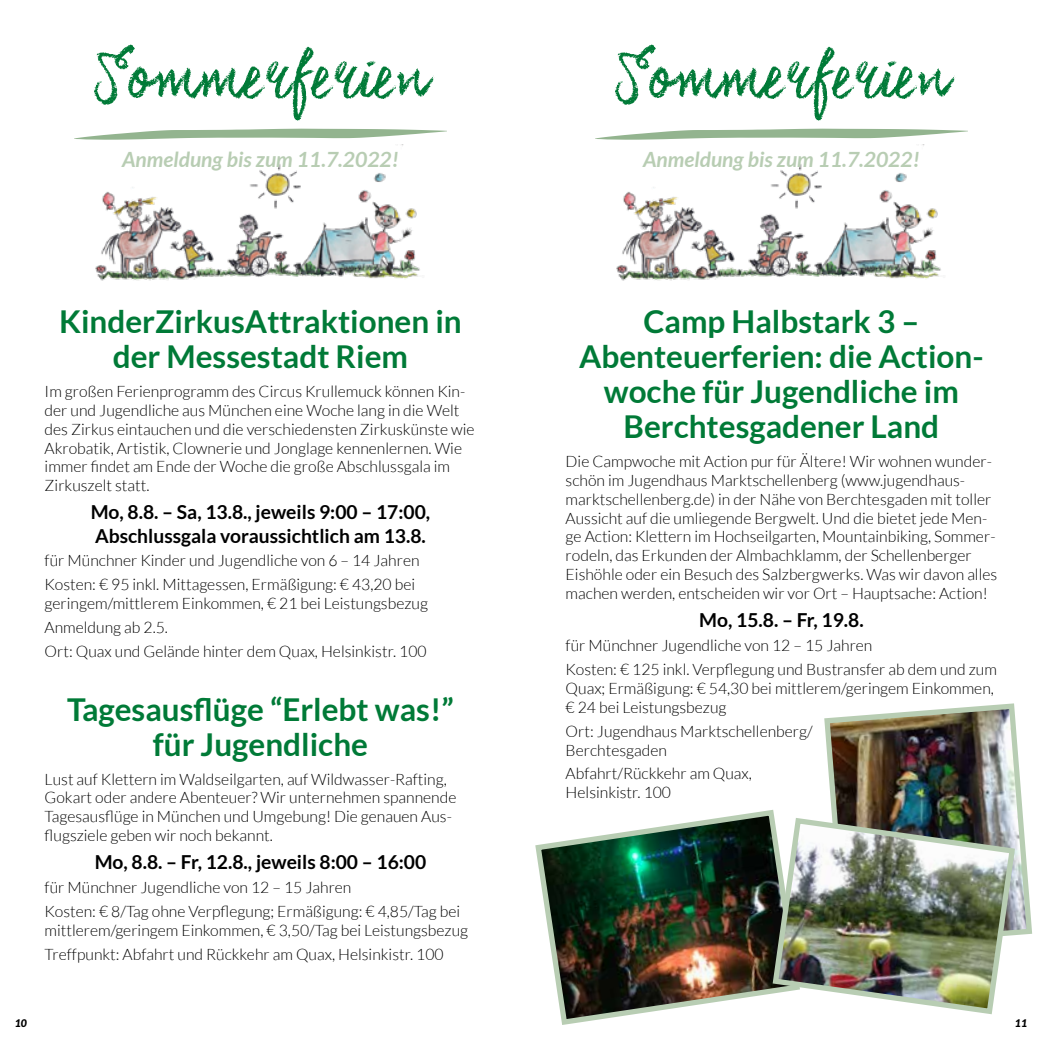
<style>
.page{position:relative;width:1042px;height:1042px;background:#fff}
.page>*{position:absolute;margin:0;border:0;box-sizing:border-box;transform-origin:0 0}
.t1{font:700 31.5px/35px "Lato";color:#007a37;text-align:center}
.t2{font:italic 700 21px "Lato";color:#b8cdb3}
.t3{font:700 19.25px/23.1px "Lato";color:#000}
.t4{font:300 15.75px/18.9px "Lato";color:#000}
.t5{font:italic 900 10.5px "Lato";color:#000}
</style>
<div class="page">
<img style="left:824px;top:703px;width:208px;height:232px">
<svg style="left:94px;top:45px;width:341px;height:76px"></svg>
<svg style="left:74px;top:129px;width:372px;height:11px"></svg>
<img style="left:95px;top:145px;width:325px;height:136px">
<svg style="left:615px;top:45px;width:341px;height:76px"></svg>
<svg style="left:595px;top:129px;width:372px;height:11px"></svg>
<img style="left:616px;top:145px;width:325px;height:136px">
<img style="left:535px;top:809px;width:239px;height:216px">
<img style="left:769px;top:815px;width:249px;height:202px">
<h2 class="t2" style="left:122px;top:147px;width:278px">Anmeldung bis zum 11.7.2022!</h2>
<h2 class="t2" style="left:643px;top:147px;width:278px">Anmeldung bis zum 11.7.2022!</h2>
<h1 class="t1" style="left:59px;top:303px;width:404px">KinderZirkusAttraktionen in der Messestadt Riem</h1>
<p class="t4" style="left:45px;top:382px;width:431px">Im großen Ferienprogramm des Circus Krullemuck können Kin&shy;der und Jugendliche aus München eine Woche lang in die Welt des Zirkus eintauchen und die verschiedensten Zirkuskünste wie Akrobatik, Artistik, Clownerie und Jonglage kennenlernen. Wie immer findet am Ende der Woche die große Abschlussgala im Zirkuszelt statt.</p>
<p class="t3" style="left:91px;top:500px;width:341px">Mo, 8.8. – Sa, 13.8., jeweils 9:00 – 17:00,<br>Abschlussgala voraussichtlich am 13.8.</p>
<p class="t4" style="left:45px;top:549px;width:376px;line-height:23.8px">für Münchner Kinder und Jugendliche von 6 – 14 Jahren<br>Kosten: € 95 inkl. Mittagessen, Ermäßigung: € 43,20 bei</p>
<p class="t4" style="left:45px;top:592px;width:385px;line-height:23.8px">geringem/mittlerem Einkommen, € 21 bei Leistungsbezug<br>Anmeldung ab 2.5.<br>Ort: Quax und Gelände hinter dem Quax, Helsinkistr. 100</p>
<h1 class="t1" style="left:67px;top:691px;width:388px">Tagesausflüge “Erlebt was!” für Jugendliche</h1>
<p class="t4" style="left:45px;top:769px;width:413px">Lust auf Klettern im Waldseilgarten, auf Wildwasser-Rafting, Gokart oder andere Abenteuer? Wir unternehmen spannende Tagesausflüge in München und Umgebung! Die genauen Aus&shy;flugsziele geben wir noch bekannt.</p>
<p class="t3" style="left:95px;top:850px;width:333px">Mo, 8.8. – Fr, 12.8., jeweils 8:00 – 16:00</p>
<p class="t4" style="left:45px;top:876px;width:417px;line-height:23.8px">für Münchner Jugendliche von 12 – 15 Jahren<br>Kosten: € 8/Tag ohne Verpflegung; Ermäßigung: € 4,85/Tag bei</p>
<p class="t4" style="left:45px;top:918px;width:425px;line-height:23.8px">mittlerem/geringem Einkommen, € 3,50/Tag bei Leistungsbezug<br>Treffpunkt: Abfahrt und Rückkehr am Quax, Helsinkistr. 100</p>
<h1 class="t1" style="left:579px;top:303px;width:406px">Camp Halbstark 3 –<br>Abenteuerferien: die Action&shy;woche für Jugendliche im<br>Berchtesgadener Land</h1>
<p class="t4" style="left:566px;top:452px;width:433px">Die Campwoche mit Action pur für Ältere! Wir wohnen wunder&shy;schön im Jugendhaus Marktschellenberg (www.jugendhaus&shy;marktschellenberg.de) in der Nähe von Berchtesgaden mit toller Aussicht auf die umliegende Bergwelt. Und die bietet jede Men&shy;ge Action: Klettern im Hochseilgarten, Mountainbiking, Sommer&shy;rodeln, das Erkunden der Almbachklamm, der Schellenberger Eishöhle oder ein Besuch des Salzbergwerks. Was wir davon alles machen werden, entscheiden wir vor Ort – Hauptsache: Action!</p>
<p class="t3" style="left:699px;top:608px;width:166px">Mo, 15.8. – Fr, 19.8.</p>
<p class="t4" style="left:566px;top:633px;width:433px;line-height:23.8px">für Münchner Jugendliche von 12 – 15 Jahren<br>Kosten: € 125 inkl. Verpflegung und Bustransfer ab dem und zum</p>
<p class="t4" style="left:566px;top:679px;width:430px">Quax; Ermäßigung: € 54,30 bei mittlerem/geringem Einkommen, € 24 bei Leistungsbezug</p>
<p class="t4" style="left:566px;top:721px;width:249px">Ort: Jugendhaus Marktschellenberg/<br>Berchtesgaden</p>
<p class="t4" style="left:566px;top:764px;width:188px">Abfahrt/Rückkehr am Quax,<br>Helsinkistr. 100</p>
<p class="t5" style="left:15px;top:1017px;width:14px">10</p>
<p class="t5" style="left:1015px;top:1017px;width:14px">11</p>
</div>
